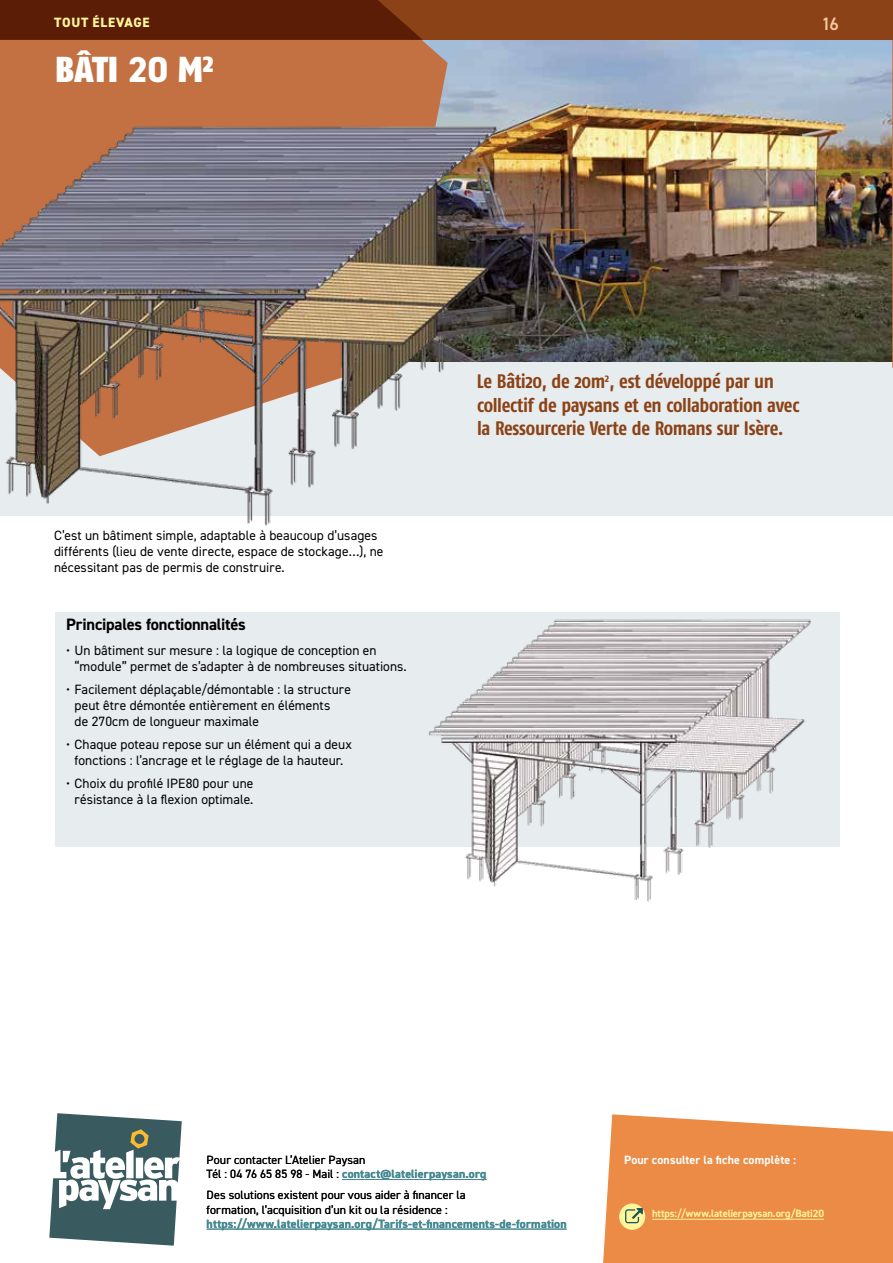
<style>
.page{position:relative;width:893px;height:1263px;background:#fff}
.page>*{position:absolute;margin:0;border:0;box-sizing:border-box;transform-origin:0 0}
.t1{font:900 36px "Fago Co";color:#fff}
.t2{font:700 19.5px/23.4px "Fago Co";letter-spacing:-.02em;color:#8b4217}
.t3{font:600 18px "DIN2014";color:#f7c8a2}
.t4{font:700 16.5px "DIN2014";letter-spacing:-.01em;color:#000}
.t5{font:13.5px/16.2px "DIN2014";letter-spacing:.005em;color:#000}
.t6{font:800 13.5px "DIN2014";letter-spacing:.055em;color:#fff69b}
.t7{font:12px/14.4px "DIN2014";letter-spacing:.005em;color:#000}
.t8{font:700 12px "DIN2014";letter-spacing:.015em;color:#468992}
.t9{font:700 12px "DIN2014";letter-spacing:.015em;color:#fff}
.t10{font:700 10.5px "DIN2014";letter-spacing:-.005em;color:#fff69b}
.s1{font-family:"DIN2014";font-weight:800}
.s2{font-weight:700;color:#468992}
</style>
<div class="page">
<img style="left:448px;top:40px;width:428px;height:322px">
<div style="left:0;top:362px;width:893px;height:153px;background:#e7ecee"></div>
<img style="left:876px;top:40px;width:17px;height:328px">
<svg style="left:49px;top:1113px;width:133px;height:133px"></svg>
<div style="left:0;top:40px;width:448px;height:72px;background:#c37142"></div>
<div style="left:0;top:0;width:893px;height:40px;background:#8b4217"></div>
<svg style="left:0;top:0;width:423px;height:40px;background:#5e1f06"></svg>
<div style="left:55px;top:612px;width:785px;height:234px;background:#e7ecee"></div>
<hr style="left:342px;top:1179px;width:144px;height:1px;background:#468992">
<hr style="left:207px;top:1229px;width:360px;height:1px;background:#468992">
<img style="left:0;top:112px;width:519px;height:414px">
<img style="left:399px;top:619px;width:428px;height:284px">
<svg style="left:603px;top:1114px;width:290px;height:149px;background:#ed9757"></svg>
<p class="t6" style="left:54px;top:13px;width:97px">TOUT ÉLEVAGE</p>
<h1 class="t1" style="left:55px;top:48px;width:159px">BÂTI <span class="s1">20</span> M²</h1>
<h3 class="t3" style="left:821px;top:12px;width:19px">16</h3>
<p class="t5" style="left:54px;top:527px;width:331px">C’est un bâtiment simple, adaptable à beaucoup d’usages différents (lieu de vente directe, espace de stockage…), ne nécessitant pas de permis de construire.</p>
<p class="t4" style="left:66px;top:614px;width:181px">Principales fonctionnalités</p>
<p class="t5" style="left:75px;top:642px;width:334px;text-indent:-9px">• Un bâtiment sur mesure : la logique de conception en “module” permet de s’adapter à de nombreuses situations.</p>
<p class="t5" style="left:75px;top:681px;width:278px;text-indent:-9px">• Facilement déplaçable/démontable : la structure peut être démontée entièrement en éléments<br>de 270cm de longueur maximale</p>
<p class="t5" style="left:66px;top:736px;width:287px;text-align:center">• Chaque poteau repose sur un élément qui a deux fonctions : l’ancrage et le réglage de la hauteur.</p>
<p class="t5" style="left:66px;top:774px;width:189px;text-align:right">• Choix du profilé IPE80 pour une résistance à la flexion optimale.</p>
<h2 class="t2" style="left:477px;top:369px;width:324px">Le Bâti20, de 20m<sup>2</sup>, est développé par un collectif de paysans et en collaboration avec la Ressourcerie Verte de Romans sur Isère.</h2>
<p class="t7" style="left:207px;top:1152px;width:281px">Pour contacter L’Atelier Paysan<br>Tél : 04 76 65 85 98 - Mail : <span class="s2">contact@latelierpaysan.org</span></p>
<p class="t7" style="left:207px;top:1187px;width:261px">Des solutions existent pour vous aider à financer la formation, l’acquisition d’un kit ou la résidence :</p>
<p class="t8" style="left:207px;top:1216px;width:361px">https://www.latelierpaysan.org/Tarifs-et-financements-de-formation</p>
<p class="t9" style="left:624px;top:1152px;width:174px">Pour consulter la fiche complète :</p>
<p class="t10" style="left:652px;top:1206px;width:173px">https://www.latelierpaysan.org/Bati20</p>
</div>
